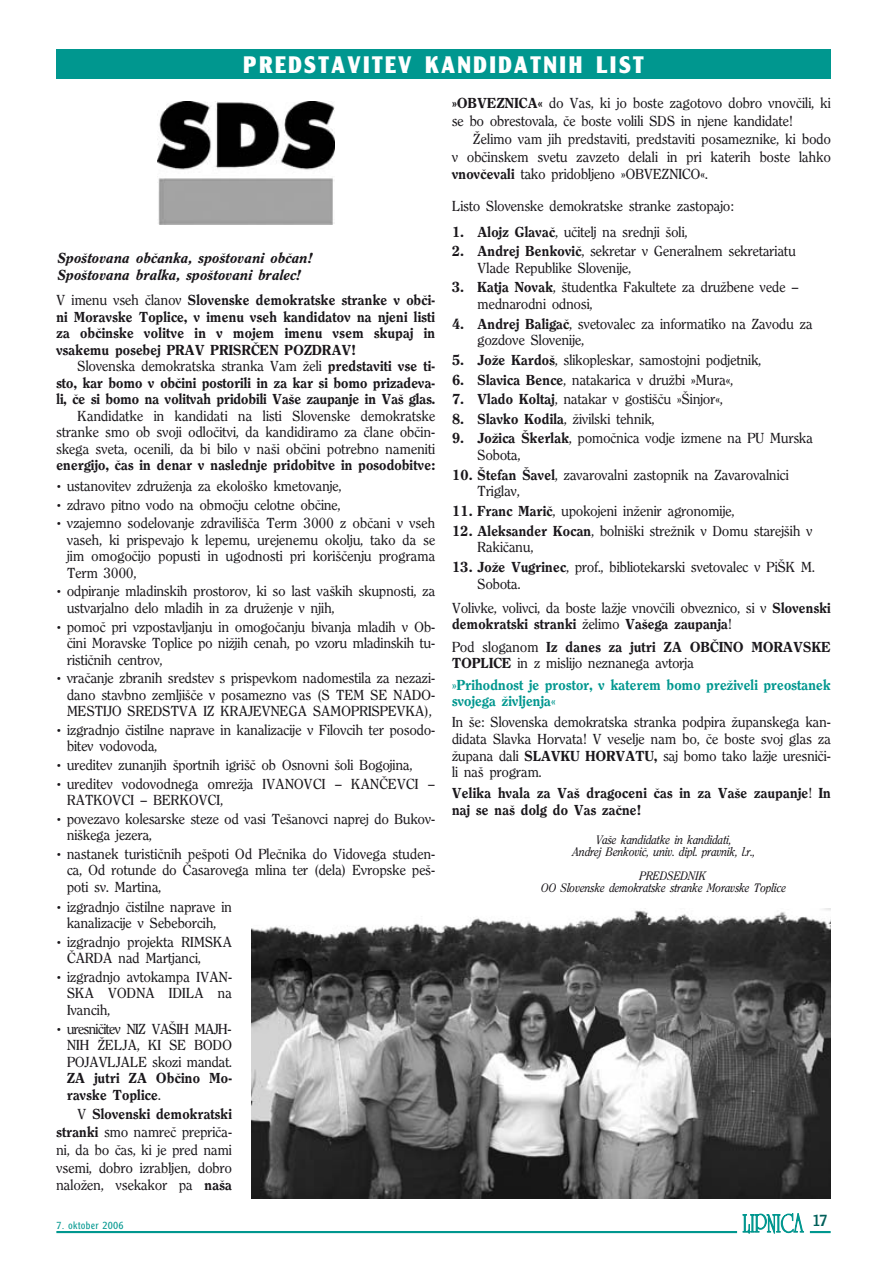
<style>
.page{position:relative;width:893px;height:1262px;background:#fff}
.page>*{position:absolute;margin:0;border:0;box-sizing:border-box;transform-origin:0 0}
.t1{font:23.25px "Clearface Goth UB";letter-spacing:.085em;color:#fff;scale:.9 1}
.t2{font:16.5px "Clearface Goth N";color:#005f5a}
.t3{font:14.25px/16.5px "Clearface N";letter-spacing:.02em;color:#1a171b}
.t4{font:14.25px/16.5px "Clearface B";letter-spacing:.025em;color:#1a171b}
.t5{font:14.25px/16.6px "Clearface B";letter-spacing:.02em;color:#00978f}
.t6{font:14.25px/16.5px "Clearface BI";letter-spacing:.025em;color:#1a171b}
.t7{font:12px/12.1px "Clearface NI";letter-spacing:.02em;color:#1a171b;text-align:center;scale:.93 1}
.t8{font:10.5px "Clearface Goth L";letter-spacing:.02em;color:#00978f}
.s1{font-family:"Clearface N"}
.s2{font-family:"Clearface B"}
.s3{font-family:"Helvetica B";font-size:18px}
</style>
<div class="page">
<svg style="left:742px;top:1213px;width:61px;height:20px"></svg>
<hr style="left:809px;top:1231px;width:21px;height:2px;background:#00978f">
<hr style="left:56px;top:1231px;width:681px;height:2px;background:#00978f">
<div style="left:56px;top:50px;width:774px;height:29px;background:#00978f"></div>
<img style="left:252px;top:908px;width:578px;height:290px">
<img style="left:158px;top:102px;width:176px;height:122px">
<h1 class="t1" style="left:243px;top:57px;width:447px">PREDSTAVITEV KANDIDATNIH LIST</h1>
<p class="t6" style="left:56px;top:251px;width:256px">Spoøtovana obœanka, spoøtovani obœan!<br>Spoøtovana bralka, spoøtovani bralec!</p>
<p class="t4" style="left:56px;top:293px;width:380px;text-align:justify"><span class="s1">V imenu vseh œlanov</span> Slovenske demokratske stranke v obœi&shy;ni Moravske Toplice, v imenu vseh kandidatov na njeni listi za obœinske volitve in v mojem imenu vsem skupaj in vsakemu posebej PRAV PRISRŒEN POZDRAV!</p>
<p class="t3" style="left:78px;top:358px;width:359px">Slovenska demokratska stranka Vam æeli <span class="s2">predstaviti vse ti-</span></p>
<p class="t4" style="left:56px;top:375px;width:380px">sto, kar bomo v obœini postorili in za kar si bomo prizadeva&shy;li, œe si bomo na volitvah pridobili Vaøe zaupanje in Vaø glas.</p>
<p class="t3" style="left:56px;top:408px;width:380px;text-align:justify;text-indent:21px">Kandidatke in kandidati na listi Slovenske demokratske stranke smo ob svoji odloœitvi, da kandidiramo za œlane obœin&shy;skega sveta, ocenili, da bi bilo v naøi obœini potrebno nameniti</p>
<p class="t4" style="left:56px;top:458px;width:380px">energijo, œas in denar v naslednje pridobitve in posodobitve:</p>
<p class="t3" style="left:56px;top:477px;width:380px;line-height:18.6px"><span class="s3">·</span> ustanovitev zdruæenja za ekoloøko kmetovanje,<br><span class="s3">·</span> zdravo pitno vodo na obmoœju celotne obœine,<br><span class="s3">·</span> vzajemno sodelovanje zdraviliøœa Term 3000 z obœani v vseh</p>
<p class="t3" style="left:67px;top:532px;width:369px;text-align:justify">vaseh, ki prispevajo k lepemu, urejenemu okolju, tako da se jim omogoœijo popusti in ugodnosti pri koriøœenju programa Term 3000,</p>
<p class="t3" style="left:67px;top:584px;width:369px;text-indent:-11px"><span class="s3">·</span> odpiranje mladinskih prostorov, ki so last vaøkih skupnosti, za ustvarjalno delo mladih in za druæenje v njih,</p>
<p class="t3" style="left:67px;top:619px;width:369px;text-align:justify;text-indent:-11px"><span class="s3">·</span> pomoœ pri vzpostavljanju in omogoœanju bivanja mladih v Ob&shy;œini Moravske Toplice po niæjih cenah, po vzoru mladinskih tu&shy;ristiœnih centrov,</p>
<p class="t3" style="left:67px;top:670px;width:369px;text-align:justify;text-indent:-11px"><span class="s3">·</span> vraœanje zbranih sredstev s prispevkom nadomestila za nezazi&shy;dano stavbno zemljiøœe v posamezno vas (S TEM SE NADO-MESTIJO SREDSTVA IZ KRAJEVNEGA SAMOPRISPEVKA),</p>
<p class="t3" style="left:67px;top:722px;width:369px;text-indent:-11px"><span class="s3">·</span> izgradnjo œistilne naprave in kanalizacije v Filovcih ter posodo&shy;bitev vodovoda,</p>
<p class="t3" style="left:56px;top:756px;width:380px;line-height:18.6px"><span class="s3">·</span> ureditev zunanjih øportnih igriøœ ob Osnovni øoli Bogojina,<br><span class="s3">·</span> ureditev vodovodnega omreæja IVANOVCI – KANŒEVCI –</p>
<p class="t3" style="left:56px;top:791px;width:380px;line-height:18.6px;text-indent:11px">RATKOVCI – BERKOVCI,<br><span class="s3">·</span> povezavo kolesarske steze od vasi Teøanovci naprej do Bukov-</p>
<p class="t3" style="left:56px;top:826px;width:380px;line-height:18.6px;text-indent:11px">niøkega jezera,<br><span class="s3">·</span> nastanek turistiœnih peøpoti Od Pleœnika do Vidovega studen-</p>
<p class="t3" style="left:67px;top:863px;width:369px">ca, Od rotunde do Œasarovega mlina ter (dela) Evropske peø&shy;poti sv. Martina,</p>
<p class="t3" style="left:56px;top:899px;width:177px;text-align:center"><span class="s3">·</span> izgradnjo œistilne naprave in kanalizacije v Sebeborcih,</p>
<p class="t3" style="left:67px;top:934px;width:166px;text-indent:-11px"><span class="s3">·</span> izgradnjo projekta RIMSKA<br>ŒARDA nad Martjanci,</p>
<p class="t3" style="left:67px;top:969px;width:166px;text-align:justify;text-indent:-11px"><span class="s3">·</span> izgradnjo avtokampa IVAN-SKA VODNA IDILA na Ivancih,</p>
<p class="t3" style="left:67px;top:1021px;width:166px;text-align:justify;text-indent:-11px"><span class="s3">·</span> uresniœitev NIZ VAØIH MAJH-NIH ÆELJA, KI SE BODO POJAVLJALE skozi mandat.</p>
<p class="t4" style="left:67px;top:1070px;width:166px">ZA jutri ZA Obœino Mo&shy;ravske Toplice<span class="s1">.</span></p>
<p class="t4" style="left:78px;top:1107px;width:156px"><span class="s1">V</span> Slovenski demokratski</p>
<p class="t3" style="left:56px;top:1124px;width:177px;line-height:17.7px;text-align:justify"><span class="s2">stranki</span> smo namreœ prepriœa&shy;ni, da bo œas, ki je pred nami vsemi, dobro izrabljen, dobro naloæen, vsekakor pa <span class="s2">naøa</span></p>
<p class="t3" style="left:452px;top:95px;width:380px;line-height:17.9px"><span class="s2">»OBVEZNICA«</span> do Vas, ki jo boste zagotovo dobro vnovœili, ki se bo obrestovala, œe boste volili SDS in njene kandidate!</p>
<p class="t3" style="left:452px;top:130px;width:380px;line-height:17.9px;text-align:justify;text-indent:21px">Æelimo vam jih predstaviti, predstaviti posameznike, ki bodo v obœinskem svetu zavzeto delali in pri katerih boste lahko <span class="s2">vnovœevali</span> tako pridobljeno »OBVEZNICO«.</p>
<p class="t3" style="left:452px;top:199px;width:283px">Listo Slovenske demokratske stranke zastopajo:</p>
<p class="t3" style="left:452px;top:224px;width:237px"><span class="s2">1. Alojz Glavaœ</span>, uœitelj na srednji øoli,</p>
<p class="t3" style="left:477px;top:244px;width:319px;text-indent:-26px"><span class="s2">2. Andrej Benkoviœ</span>, sekretar v Generalnem sekretariatu<br>Vlade Republike Slovenije,</p>
<p class="t3" style="left:477px;top:280px;width:323px;text-indent:-26px"><span class="s2">3. Katja Novak</span>, øtudentka Fakultete za druæbene vede – mednarodni odnosi,</p>
<p class="t3" style="left:477px;top:316px;width:336px;text-indent:-26px"><span class="s2">4. Andrej Baligaœ</span>, svetovalec za informatiko na Zavodu za gozdove Slovenije,</p>
<p class="t3" style="left:452px;top:352px;width:310px"><span class="s2">5. Joæe Kardoø</span>, slikopleskar, samostojni podjetnik,</p>
<p class="t3" style="left:452px;top:372px;width:282px"><span class="s2">6. Slavica Bence</span>, natakarica v druæbi »Mura«,</p>
<p class="t3" style="left:452px;top:392px;width:272px"><span class="s2">7. Vlado Koltaj</span>, natakar v gostiøœu »Øinjor«,</p>
<p class="t3" style="left:452px;top:411px;width:204px"><span class="s2">8. Slavko Kodila</span>, æivilski tehnik,</p>
<p class="t3" style="left:477px;top:431px;width:336px;text-indent:-26px"><span class="s2">9. Joæica Økerlak</span>, pomoœnica vodje izmene na PU Murska<br>Sobota,</p>
<p class="t3" style="left:477px;top:467px;width:312px;text-indent:-26px"><span class="s2">10. Øtefan Øavel</span>, zavarovalni zastopnik na Zavarovalnici<br>Triglav,</p>
<p class="t3" style="left:452px;top:503px;width:284px"><span class="s2">11. Franc Mariœ</span>, upokojeni inæenir agronomije,</p>
<p class="t3" style="left:477px;top:523px;width:336px;text-indent:-26px"><span class="s2">12. Aleksander Kocan</span>, bolniøki streænik v Domu starejøih v<br>Rakiœanu,</p>
<p class="t3" style="left:477px;top:559px;width:338px;text-indent:-26px"><span class="s2">13. Joæe Vugrinec</span>, prof., bibliotekarski svetovalec v PiØK M.<br>Sobota.</p>
<p class="t3" style="left:452px;top:600px;width:380px">Volivke, volivci, da boste laæje vnovœili obveznico, si v <span class="s2">Slovenski</span></p>
<p class="t4" style="left:452px;top:614px;width:380px;line-height:22.5px">demokratski stranki <span class="s1">æelimo</span> Vaøega zaupanja<span class="s1">!<br>Pod sloganom</span> Iz danes za jutri ZA OBŒINO MORAVSKE</p>
<p class="t3" style="left:452px;top:656px;width:243px"><span class="s2">TOPLICE</span> in z mislijo neznanega avtorja</p>
<p class="t5" style="left:452px;top:677px;width:380px"><span class="s1">»</span>Prihodnost je prostor, v katerem bomo preæiveli preostanek svojega æivljenja<span class="s1">«</span></p>
<p class="t3" style="left:452px;top:714px;width:380px;text-align:justify">In øe: Slovenska demokratska stranka podpira æupanskega kan&shy;didata Slavka Horvata! V veselje nam bo, œe boste svoj glas za æupana dali <span class="s2">SLAVKU HORVATU,</span> saj bomo tako laæje uresniœi&shy;li naø program.</p>
<p class="t4" style="left:452px;top:786px;width:380px">Velika hvala za Vaø dragoceni œas in za Vaøe zaupanje<span class="s1">!</span> In naj se naø dolg do Vas zaœne!</p>
<p class="t7" style="left:571px;top:834px;width:197px">Vaøe kandidatke in kandidati,<br>Andrej Benkoviœ, univ. dipl. pravnik, l.r.,</p>
<p class="t7" style="left:540px;top:871px;width:265px;text-align:left;text-indent:98px">PREDSEDNIK<br>OO Slovenske demokratske stranke Moravske Toplice</p>
<p class="t8" style="left:56px;top:1221px;width:69px">7. oktober 2006</p>
<p class="t2" style="left:812px;top:1214px;width:17px">17</p>
</div>
